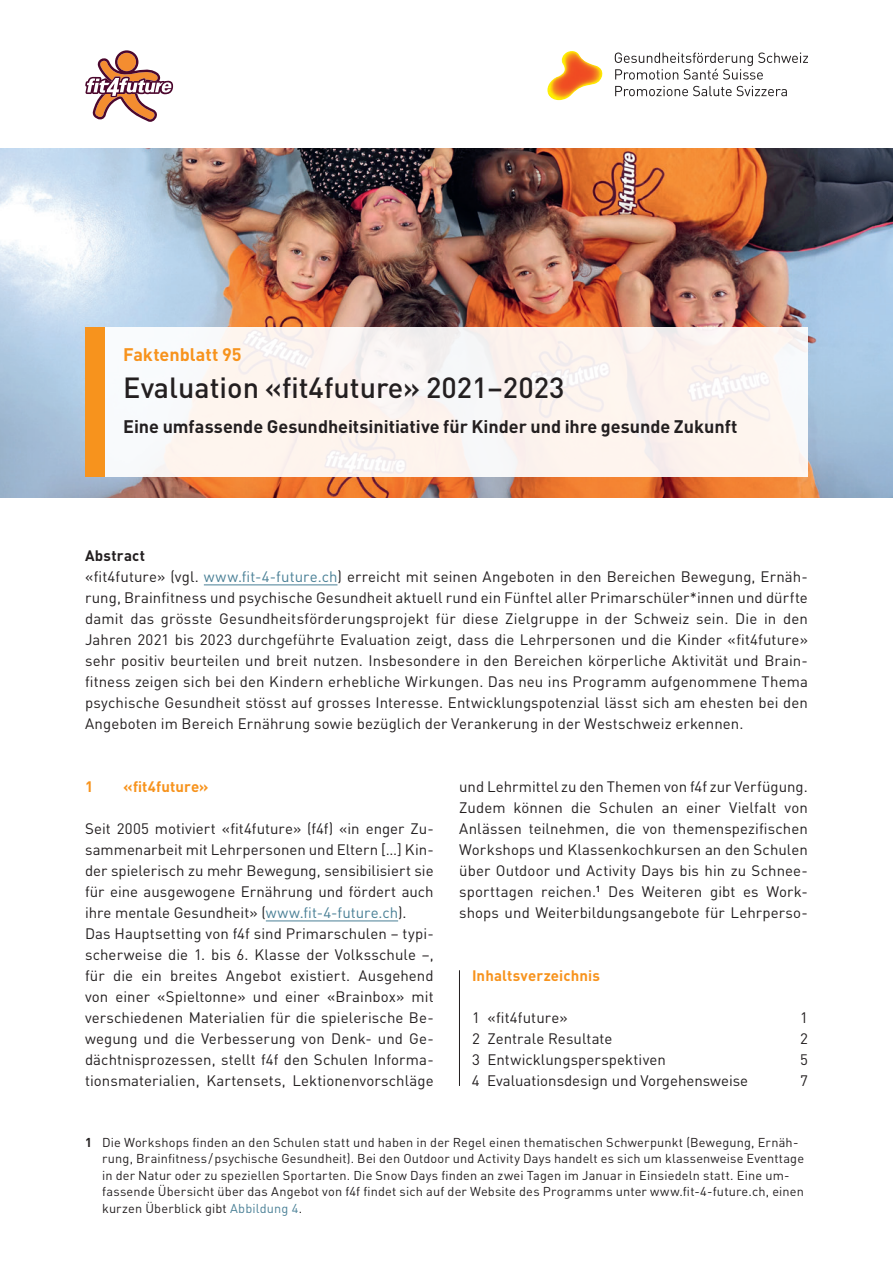
<style>
.page{position:relative;width:893px;height:1263px;background:#fff}
.page>*{position:absolute;margin:0;border:0;box-sizing:border-box;transform-origin:0 0}
.t1{font:500 28.8px "DIN Pro";color:#231f20}
.t2{font:700 18px "DIN Pro";color:#231f20}
.t3{font:700 18px "DIN Pro";color:#f7931d}
.t4{font:15px/21px "DIN Pro";letter-spacing:.005em;color:#231f20}
.t5{font:700 15px "DIN Pro";letter-spacing:.005em;color:#f7931d}
.t6{font:12.75px/16.5px "DIN Pro";letter-spacing:.015em;color:#231f20}
.s1{font-weight:700}
.s2{color:#4a8096}
</style>
<div class="page">
<img style="left:0;top:149px;width:893px;height:349px">
<div style="left:85px;top:328px;width:723px;height:149px;background:linear-gradient(to right,#faf7f5,#fbf2ee)"></div>
<div style="left:85px;top:328px;width:19px;height:149px;background:#f7931d"></div>
<img style="left:547px;top:51px;width:56px;height:49px">
<svg style="left:615px;top:53px;width:193px;height:27px"></svg>
<svg style="left:615px;top:86px;width:172px;height:10px"></svg>
<hr style="left:459px;top:970px;width:1px;height:116px;background:#231f20">
<hr style="left:266px;top:921px;width:132px;height:1px;background:#4a8096">
<hr style="left:204px;top:585px;width:134px;height:1px;background:#4a8096">
<svg style="left:85px;top:50px;width:89px;height:72px"></svg>
<p class="t3" style="left:123px;top:342px;width:120px">Faktenblatt 95</p>
<h1 class="t1" style="left:123px;top:368px;width:443px">Evaluation «fit4future» 2021–2023</h1>
<p class="t2" style="left:123px;top:414px;width:616px">Eine umfassende Gesundheitsinitiative für Kinder und ihre gesunde Zukunft</p>
<p class="t4" style="left:85px;top:544px;width:724px"><span class="s1">Abstract<br></span>«fit4future» (vgl. <span class="s2">www.fit-4-future.ch</span>) erreicht mit seinen Angeboten in den Bereichen Bewegung, Ernäh&shy;rung, Brainfitness und psychische Gesundheit aktuell rund ein Fünftel aller Primarschüler*innen und dürfte damit das grösste Gesundheitsförderungsprojekt für diese Zielgruppe in der Schweiz sein. Die in den Jahren 2021 bis 2023 durchgeführte Evaluation zeigt, dass die Lehrpersonen und die Kinder «fit4future» sehr positiv beurteilen und breit nutzen. Insbesondere in den Bereichen körperliche Aktivität und Brain&shy;fitness zeigen sich bei den Kindern erhebliche Wirkungen. Das neu ins Programm aufgenommene Thema psychische Gesundheit stösst auf grosses Interesse. Entwicklungspotenzial lässt sich am ehesten bei den Angeboten im Bereich Ernährung sowie bezüglich der Verankerung in der Westschweiz erkennen.</p>
<p class="t5" style="left:85px;top:776px;width:10px">1</p>
<p class="t5" style="left:123px;top:776px;width:87px">«fit4future»</p>
<p class="t4" style="left:85px;top:817px;width:350px">Seit 2005 motiviert «fit4future» (f4f) «in enger Zu&shy;sammenarbeit mit Lehrpersonen und Eltern […] Kin&shy;der spielerisch zu mehr Bewegung, sensibilisiert sie für eine ausgewogene Ernährung und fördert auch ihre mentale Gesundheit» (<span class="s2">www.fit-4-future.ch</span>).<br>Das Hauptsetting von f4f sind Primarschulen – typi&shy;scherweise die 1. bis 6. Klasse der Volksschule –, für die ein breites Angebot existiert. Ausgehend von einer «Spieltonne» und einer «Brainbox» mit verschiedenen Materialien für die spielerische Be&shy;wegung und die Verbesserung von Denk- und Ge&shy;dächtnisprozessen, stellt f4f den Schulen Informa&shy;tionsmaterialien, Kartensets, Lektionenvorschläge</p>
<p class="t4" style="left:459px;top:775px;width:350px;text-align:justify">und Lehrmittel zu den Themen von f4f zur Verfügung.<br>Zudem können die Schulen an einer Vielfalt von Anlässen teilnehmen, die von themenspezifischen Workshops und Klassenkochkursen an den Schulen über Outdoor und Activity Days bis hin zu Schnee&shy;sporttagen reichen.<sup>1</sup> Des Weiteren gibt es Work&shy;shops und Weiterbildungsangebote für Lehrperso-</p>
<p class="t5" style="left:472px;top:965px;width:129px">Inhaltsverzeichnis</p>
<p class="t4" style="left:472px;top:1006px;width:97px">1 «fit4future»</p>
<p class="t4" style="left:800px;top:1006px;width:9px">1</p>
<p class="t4" style="left:472px;top:1027px;width:142px">2 Zentrale Resultate</p>
<p class="t4" style="left:800px;top:1027px;width:9px">2</p>
<p class="t4" style="left:472px;top:1048px;width:195px">3 Entwicklungsperspektiven</p>
<p class="t4" style="left:800px;top:1048px;width:9px">5</p>
<p class="t4" style="left:472px;top:1069px;width:278px">4 Evaluationsdesign und Vorgehensweise</p>
<p class="t4" style="left:800px;top:1069px;width:9px">7</p>
<p class="t6" style="left:102px;top:1133px;width:704px;text-indent:-17px"><span class="s1">1</span> Die Workshops finden an den Schulen statt und haben in der Regel einen thematischen Schwerpunkt (Bewegung, Ernäh&shy;rung, Brainfitness/psychische Gesundheit). Bei den Outdoor und Activity Days handelt es sich um klassenweise Eventtage in der Natur oder zu speziellen Sportarten. Die Snow Days finden an zwei Tagen im Januar in Einsiedeln statt. Eine um&shy;fassende Übersicht über das Angebot von f4f findet sich auf der Website des Programms unter www.fit-4-future.ch, einen kurzen Überblick gibt <span class="s2">Abbildung 4</span>.</p>
</div>
